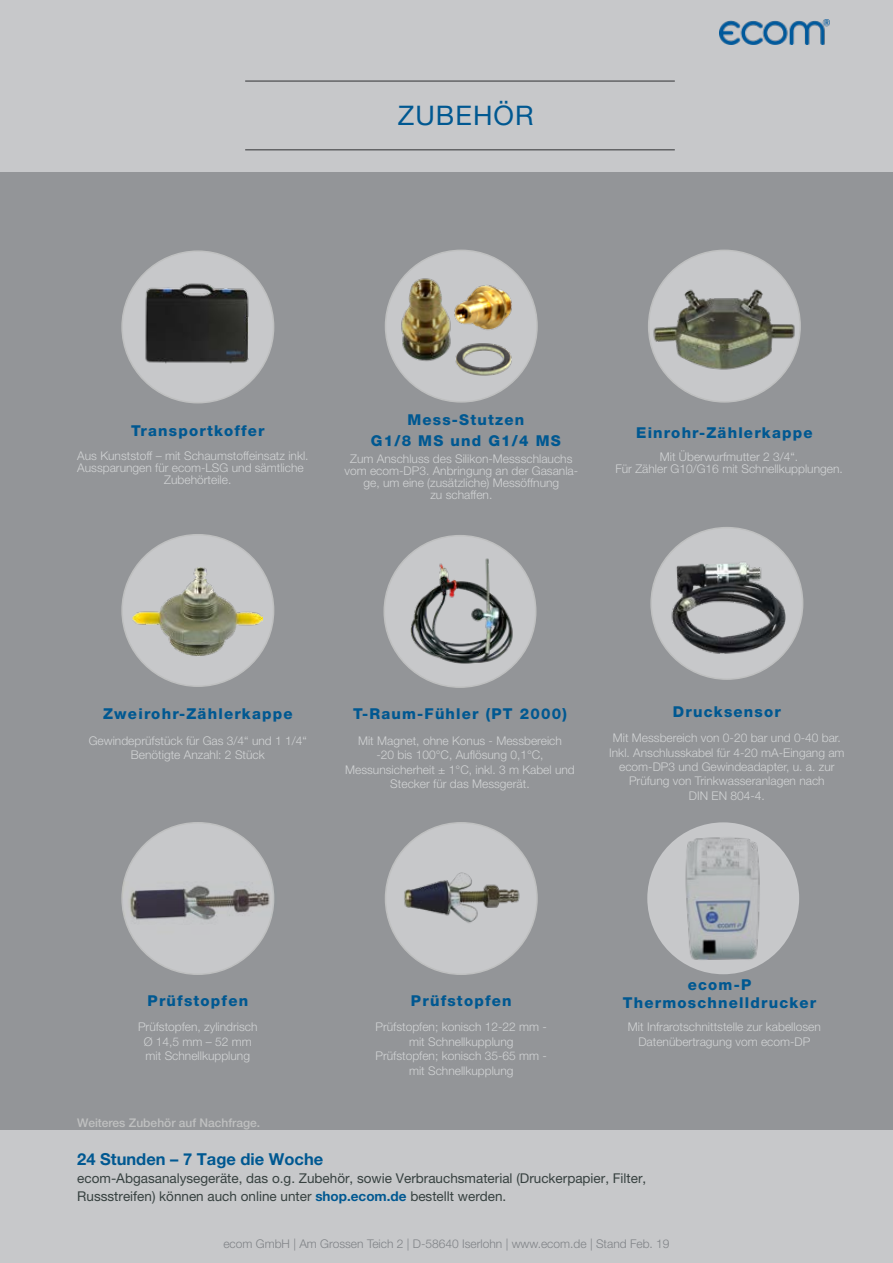
<style>
.page{position:relative;width:893px;height:1263px;background:#c7c8ca}
.page>*{position:absolute;margin:0;border:0;box-sizing:border-box;transform-origin:0 0}
.t1{font:27px "Helvetica Neue LT Pro";letter-spacing:.04em;color:#005891}
.t2{font:700 16.5px "Helvetica Neue LT Pro";color:#005891}
.t3{font:800 15px/21px "Helvetica Neue LT Pro";letter-spacing:.08em;color:#005891;text-align:center}
.t4{font:13.5px/18px "Helvetica Neue LT Pro";color:#374140}
.t5{font:300 12px/14.4px "Helvetica Neue LT Pro";color:#d1d3d4;text-align:center}
.t6{font:300 12px "Helvetica Neue LT Pro";color:#808387}
.t7{font:500 12px "Helvetica Neue LT Pro";color:#bfc0c0}
.s1{font-weight:700;color:#005891}
</style>
<div class="page">
<img style="left:720px;top:19px;width:109px;height:25px">
<hr style="left:245px;top:80px;width:430px;height:2px;background:#636466">
<hr style="left:245px;top:149px;width:430px;height:2px;background:#636466">
<div style="left:0;top:173px;width:893px;height:979px;background:#939598"></div>
<div style="left:122px;top:251px;width:152px;height:152px;background:#c7c8ca;border-radius:50%"></div>
<img style="left:145px;top:283px;width:104px;height:81px">
<div style="left:385px;top:250px;width:152px;height:152px;background:#c7c8ca;border-radius:50%"></div>
<div style="left:649px;top:250px;width:151px;height:152px;background:#c7c8ca;border-radius:50%"></div>
<div style="left:122px;top:535px;width:152px;height:151px;background:#c7c8ca;border-radius:50%"></div>
<div style="left:384px;top:536px;width:152px;height:151px;background:#c7c8ca;border-radius:50%"></div>
<div style="left:0;top:1130px;width:893px;height:81px;background:#c7c8ca"></div>
<img style="left:396px;top:273px;width:52px;height:95px">
<img style="left:454px;top:285px;width:58px;height:29px">
<img style="left:448px;top:314px;width:68px;height:77px">
<img style="left:648px;top:279px;width:153px;height:97px">
<img style="left:133px;top:554px;width:130px;height:115px">
<img style="left:410px;top:556px;width:105px;height:108px">
<div style="left:385px;top:823px;width:152px;height:151px;background:#c7c8ca;border-radius:50%"></div>
<img style="left:404px;top:872px;width:116px;height:51px">
<div style="left:122px;top:823px;width:152px;height:151px;background:#c7c8ca;border-radius:50%"></div>
<img style="left:123px;top:864px;width:152px;height:75px">
<div style="left:651px;top:528px;width:152px;height:151px;background:#c7c8ca;border-radius:50%"></div>
<img style="left:650px;top:540px;width:151px;height:130px">
<div style="left:647px;top:822px;width:152px;height:152px;background:#c7c8ca;border-radius:50%"></div>
<img style="left:681px;top:837px;width:79px;height:125px">
<h1 class="t1" style="left:398px;top:99px;width:137px">ZUBEHÖR</h1>
<p class="t3" style="left:131px;top:420px;width:135px">Transportkoffer</p>
<p class="t3" style="left:371px;top:410px;width:191px">Mess-Stutzen<br>G1/8 MS und G1/4 MS</p>
<p class="t3" style="left:636px;top:422px;width:178px">Einrohr-Zählerkappe</p>
<p class="t5" style="left:77px;top:448px;width:233px">Aus Kunststoff – mit Schaumstoffeinsatz inkl.</p>
<p class="t5" style="left:77px;top:460px;width:228px">Aussparungen für ecom-LSG und sämtliche</p>
<p class="t5" style="left:164px;top:472px;width:69px">Zubehörteile.</p>
<p class="t5" style="left:344px;top:452px;width:235px;line-height:12px">Zum Anschluss des Silikon-Messschlauchs vom ecom-DP3. Anbringung an der Gasanla&shy;ge, um eine (zusätzliche) Messöffnung<br>zu schaffen.</p>
<p class="t5" style="left:615px;top:451px;width:229px;line-height:12px">Mit Überwurfmutter 2 3/4“.<br>Für Zähler G10/G16 mit Schnellkupplungen.</p>
<p class="t3" style="left:103px;top:703px;width:191px">Zweirohr-Zählerkappe</p>
<p class="t3" style="left:353px;top:703px;width:215px">T-Raum-Fühler (PT 2000)</p>
<p class="t5" style="left:89px;top:733px;width:220px">Gewindeprüfstück für Gas 3/4“ und 1 1/4“<br>Benötigte Anzahl: 2 Stück</p>
<p class="t5" style="left:345px;top:733px;width:231px">Mit Magnet, ohne Konus - Messbereich<br>-20 bis 100°C, Auflösung 0,1°C, Messunsicherheit ± 1°C, inkl. 3 m Kabel und Stecker für das Messgerät.</p>
<p class="t3" style="left:673px;top:701px;width:109px">Drucksensor</p>
<p class="t5" style="left:609px;top:730px;width:237px">Mit Messbereich von 0-20 bar und 0-40 bar.<br>Inkl. Anschlusskabel für 4-20 mA-Eingang am ecom-DP3 und Gewindeadapter, u. a. zur Prüfung von Trinkwasseranlagen nach<br>DIN EN 804-4.</p>
<p class="t3" style="left:148px;top:990px;width:102px">Prüfstopfen</p>
<p class="t5" style="left:138px;top:1020px;width:121px">Prüfstopfen, zylindrisch<br>Ø 14,5 mm – 52 mm mit Schnellkupplung</p>
<p class="t7" style="left:77px;top:1115px;width:184px">Weiteres Zubehör auf Nachfrage.</p>
<p class="t3" style="left:411px;top:990px;width:102px">Prüfstopfen</p>
<p class="t5" style="left:375px;top:1020px;width:173px">Prüfstopfen; konisch 12-22 mm - mit Schnellkupplung<br>Prüfstopfen; konisch 35-65 mm - mit Schnellkupplung</p>
<p class="t3" style="left:623px;top:976px;width:195px;line-height:18px">ecom-P<br>Thermoschnelldrucker</p>
<p class="t5" style="left:628px;top:1020px;width:194px">Mit Infrarotschnittstelle zur kabellosen<br>Datenübertragung vom ecom-DP</p>
<h2 class="t2" style="left:77px;top:1149px;width:248px">24 Stunden – 7 Tage die Woche</h2>
<p class="t4" style="left:77px;top:1169px;width:571px">ecom-Abgasanalysegeräte, das o.g. Zubehör, sowie Verbrauchsmaterial (Druckerpapier, Filter,<br>Russstreifen) können auch online unter <span class="s1">shop.ecom.de</span> bestellt werden.</p>
<p class="t6" style="left:223px;top:1237px;width:448px">ecom GmbH | Am Grossen Teich 2 | D-58640 Iserlohn | www.ecom.de | Stand Feb. 19</p>
</div>
